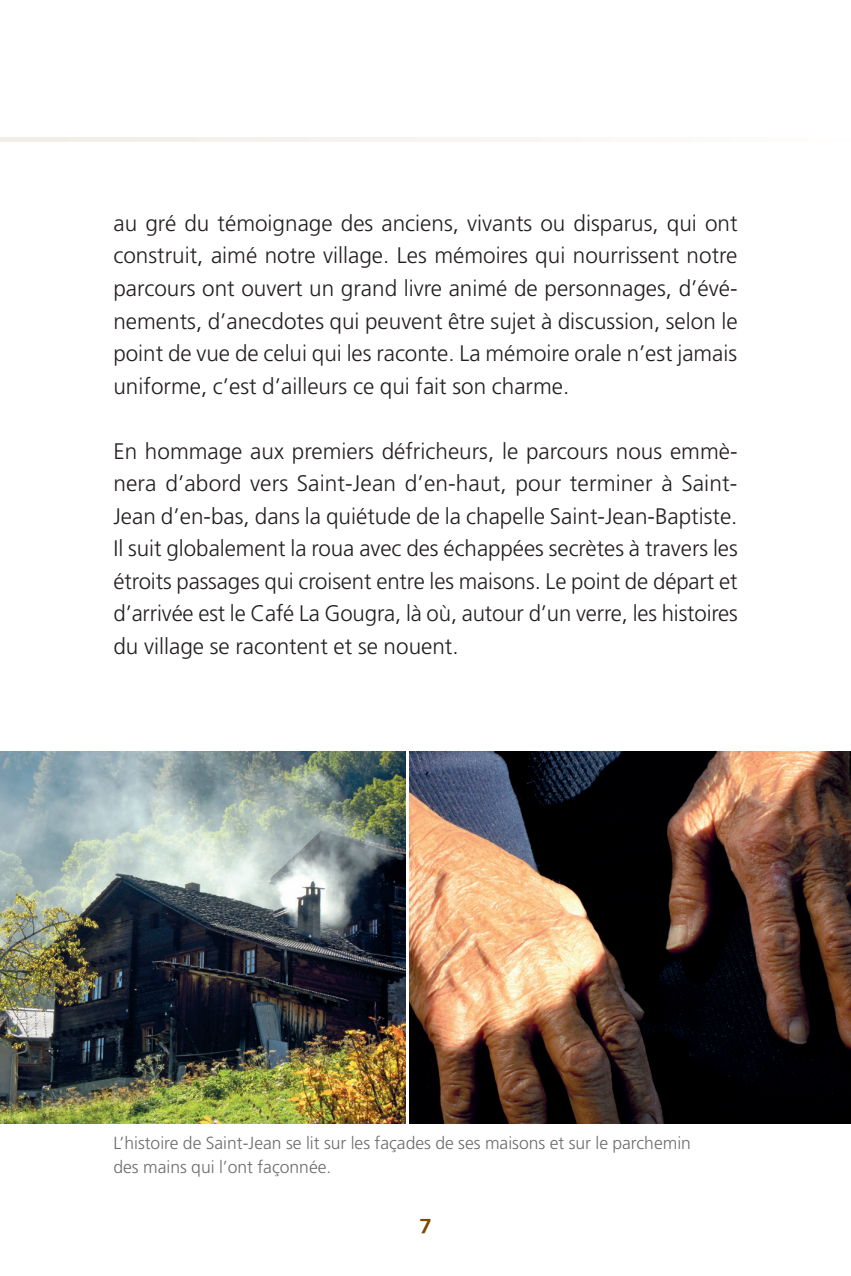
<style>
.page{position:relative;width:851px;height:1276px;background:#fff}
.page>*{position:absolute;margin:0;border:0;box-sizing:border-box;transform-origin:0 0}
.t1{font:300 22.5px/32.5px "Frutiger LT Std";color:#231f20;text-align:justify}
.t2{font:700 20px "Signa Column";color:#7d4800}
.t3{font:300 17.5px/23.8px "Frutiger LT Std";color:#6c6d70}
</style>
<div class="page">
<div style="left:0;top:137px;width:850px;height:5px;background:#f8f4ef"></div>
<img style="left:0;top:751px;width:406px;height:372px">
<img style="left:409px;top:751px;width:441px;height:372px">
<p class="t1" style="left:113px;top:207px;width:625px">au gré du témoignage des anciens, vivants ou disparus, qui ont construit, aimé notre village. Les mémoires qui nourrissent notre parcours ont ouvert un grand livre animé de personnages, d’évé&shy;nements, d’anecdotes qui peuvent être sujet à discussion, selon le point de vue de celui qui les raconte. La mémoire orale n’est jamais uniforme, c’est d’ailleurs ce qui fait son charme.</p>
<p class="t1" style="left:113px;top:435px;width:625px">En hommage aux premiers défricheurs, le parcours nous emmè&shy;nera d’abord vers Saint-Jean d’en-haut, pour terminer à Saint-Jean d’en-bas, dans la quiétude de la chapelle Saint-Jean-Baptiste.<br>Il suit globalement la roua avec des échappées secrètes à travers les étroits passages qui croisent entre les maisons. Le point de départ et d’arrivée est le Café La Gougra, là où, autour d’un verre, les histoires du village se racontent et se nouent.</p>
<p class="t3" style="left:113px;top:1131px;width:579px">L’histoire de Saint-Jean se lit sur les façades de ses maisons et sur le parchemin des mains qui l’ont façonnée.</p>
<p class="t2" style="left:419px;top:1214px;width:14px">7</p>
</div>
